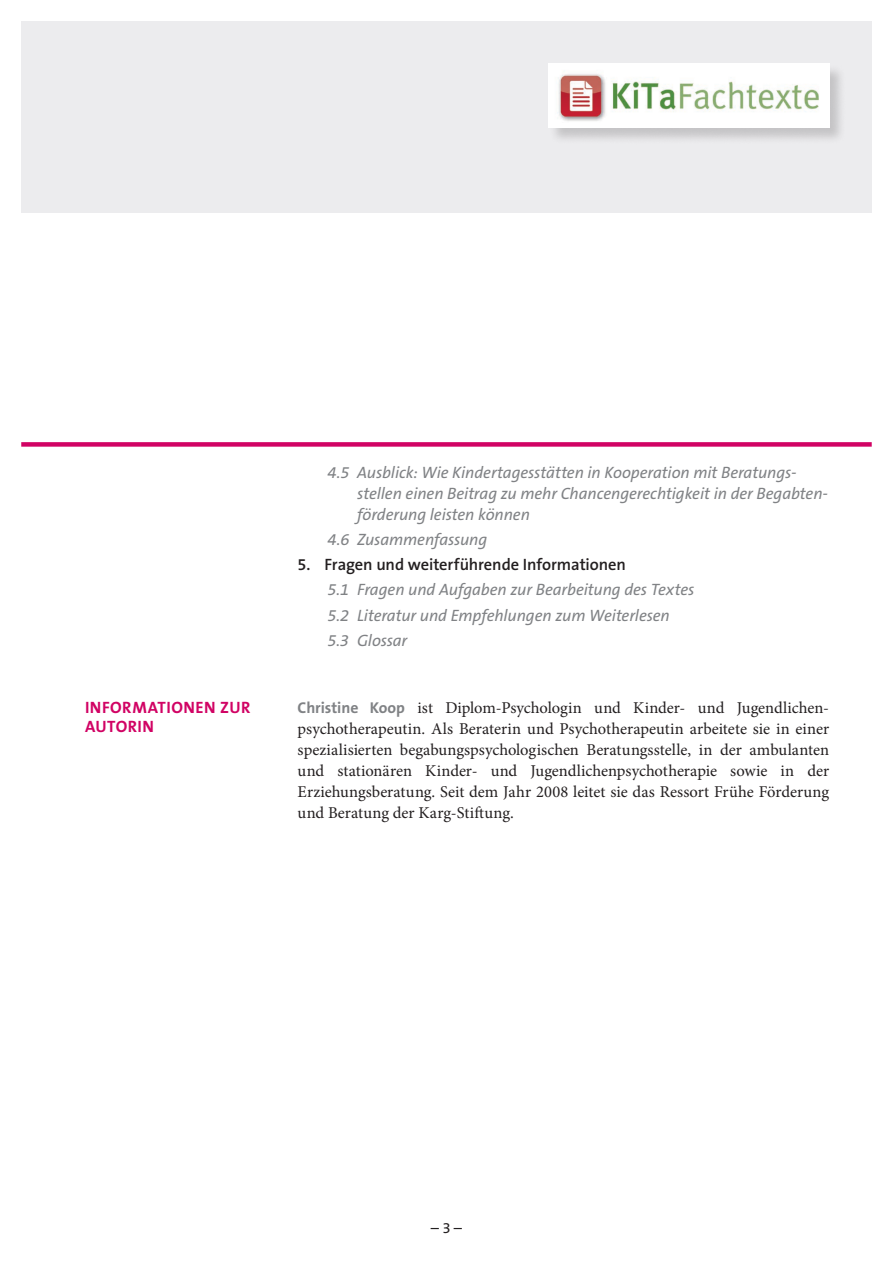
<style>
.page{position:relative;width:893px;height:1263px;background:#fff}
.page>*{position:absolute;margin:0;border:0;box-sizing:border-box;transform-origin:0 0}
.Studientext-Fließtex{font:16.5px/21px "Minion Pro";color:#231f20;text-align:justify}
.Gliederung_1{font:italic 16.5px/21px "The Sans B5 Plain";letter-spacing:-.01em;color:#808285}
.Gliederung_1_minus7{font:600 16.5px "The Sans B6";letter-spacing:-.005em;color:#231f20}
.t1{font:700 16.5px/19.5px "The Sans B7";letter-spacing:.03em;color:#d10364}
.t2{font:15px "The Sans B5 Plain";color:#231f20}
.s1{font-family:"The Sans B7";font-weight:700;font-size:15.75px;color:#808285}
</style>
<div class="page">
<div style="left:21px;top:442px;width:851px;height:5px;background:#d10364"></div>
<div style="left:21px;top:21px;width:851px;height:192px;background:#ececee"></div>
<div style="left:548px;top:63px;width:298px;height:82px;background:#231f20;opacity:.2"></div>
<img style="left:549px;top:64px;width:280px;height:64px">
<p class="t1" style="left:85px;top:698px;width:167px">INFORMATIONEN ZUR<br>AUTORIN</p>
<p class="Gliederung_1" style="left:357px;top:462px;width:472px;text-indent:-30px">4.5 Ausblick: Wie Kindertagesstätten in Kooperation mit Beratungs&shy;stellen einen Beitrag zu mehr Chancengerechtigkeit in der Begabten&shy;förderung leisten können</p>
<p class="Gliederung_1" style="left:327px;top:529px;width:161px">4.6 Zusammenfassung</p>
<p class="Gliederung_1_minus7" style="left:298px;top:556px;width:330px">5. Fragen und weiterführende Informationen</p>
<p class="Gliederung_1" style="left:327px;top:580px;width:368px">5.1 Fragen und Aufgaben zur Bearbeitung des Textes</p>
<p class="Gliederung_1" style="left:327px;top:605px;width:344px">5.2 Literatur und Empfehlungen zum Weiterlesen</p>
<p class="Gliederung_1" style="left:327px;top:630px;width:81px">5.3 Glossar</p>
<p class="Studientext-Fließtex" style="left:298px;top:697px;width:533px"><span class="s1">Christine Koop</span> ist Diplom-Psychologin und Kinder- und Jugendlichen&shy;psychotherapeutin. Als Beraterin und Psychotherapeutin arbeitete sie in einer spezialisierten begabungspsychologischen Beratungsstelle, in der ambulanten und stationären Kinder- und Jugendlichenpsychotherapie sowie in der Erziehungsberatung. Seit dem Jahr 2008 leitet sie das Ressort Frühe Förderung und Beratung der Karg-Stiftung.</p>
<p class="t2" style="left:431px;top:1219px;width:33px">– 3 –</p>
</div>
